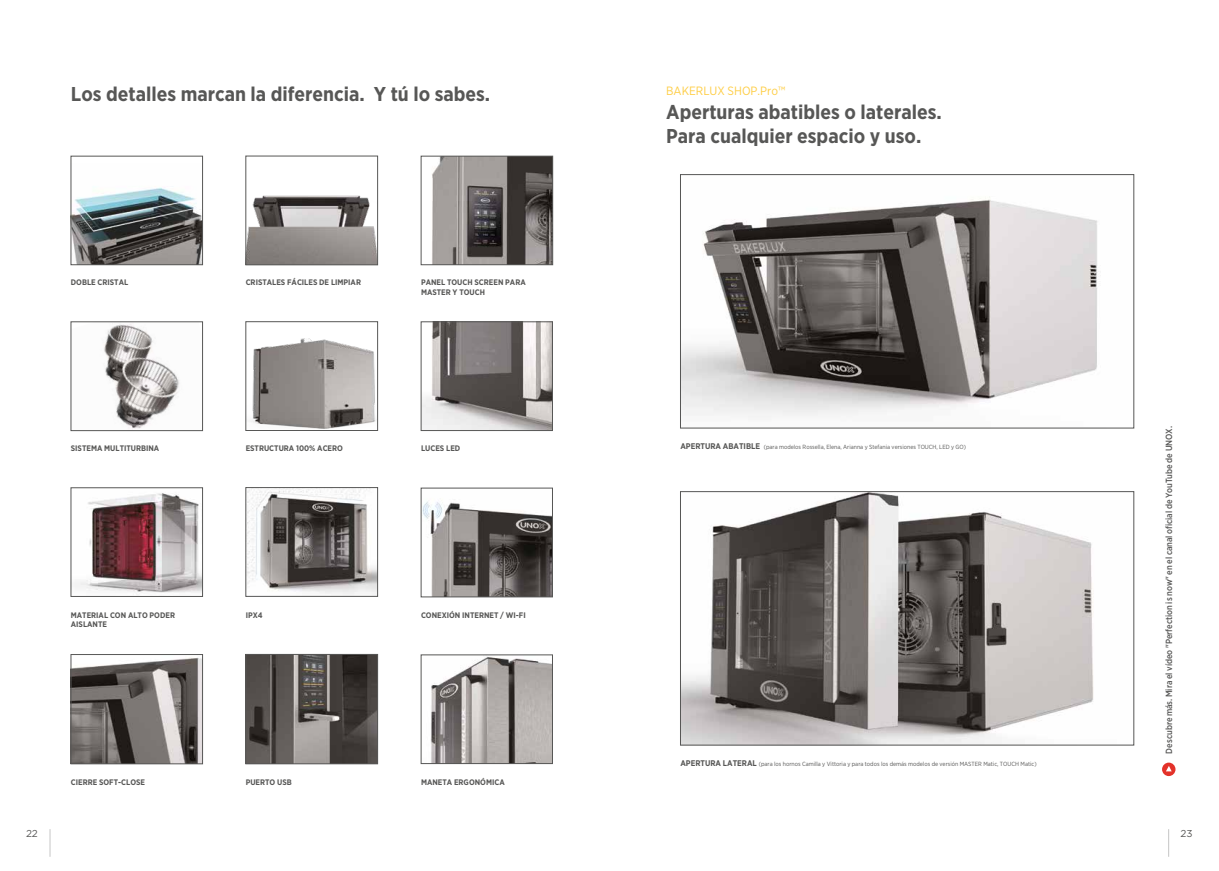
<style>
.page{position:relative;width:1219px;height:871px;background:#fff}
.page>*{position:absolute;margin:0;border:0;box-sizing:border-box;transform-origin:0 0}
.t1{font:700 20px/24px "Gotham Narrow";color:#575756}
.t2{font:12px "Gotham Narrow";color:#fecd44}
.t3{font:10px "Gotham";color:#575756}
.t4{font:500 9px "Gotham Narrow";letter-spacing:-.005em;color:#575756}
.t5{font:700 8px/9.6px "Gotham Narrow";color:#575756}
.t6{font:6px "Gotham Narrow";color:#575756}
.s1{font-weight:700;font-size:8.2px}
</style>
<div class="page">
<svg style="left:50px;top:829px;width:1px;height:27px"></svg>
<svg style="left:1168px;top:829px;width:1px;height:27px"></svg>
<svg style="left:1162px;top:762px;width:13px;height:13px"></svg>
<svg style="left:1166px;top:765px;width:6px;height:6px"></svg>
<img style="left:682px;top:197px;width:416px;height:221px">
<div style="left:680px;top:174px;width:454px;height:254px;border:1px solid #575756"></div>
<img style="left:682px;top:493px;width:412px;height:250px">
<div style="left:680px;top:491px;width:454px;height:254px;border:1px solid #575756"></div>
<img style="left:73px;top:187px;width:128px;height:76px">
<div style="left:71px;top:156px;width:132px;height:109px;border:1px solid #575756"></div>
<img style="left:104px;top:324px;width:76px;height:104px">
<div style="left:71px;top:321px;width:132px;height:109px;border:1px solid #575756"></div>
<img style="left:74px;top:493px;width:127px;height:101px">
<div style="left:71px;top:487px;width:132px;height:109px;border:1px solid #575756"></div>
<img style="left:432px;top:158px;width:119px;height:105px">
<div style="left:421px;top:156px;width:132px;height:109px;border:1px solid #575756"></div>
<img style="left:423px;top:501px;width:128px;height:93px">
<div style="left:421px;top:488px;width:132px;height:108px;border:1px solid #575756"></div>
<img style="left:423px;top:323px;width:128px;height:105px">
<div style="left:421px;top:321px;width:132px;height:109px;border:1px solid #575756"></div>
<img style="left:430px;top:656px;width:121px;height:105px">
<div style="left:421px;top:654px;width:132px;height:109px;border:1px solid #575756"></div>
<img style="left:73px;top:657px;width:128px;height:104px">
<div style="left:71px;top:654px;width:132px;height:109px;border:1px solid #575756"></div>
<img style="left:248px;top:195px;width:128px;height:68px">
<div style="left:246px;top:156px;width:132px;height:109px;border:1px solid #575756"></div>
<img style="left:250px;top:338px;width:126px;height:90px">
<div style="left:246px;top:321px;width:132px;height:109px;border:1px solid #575756"></div>
<img style="left:248px;top:489px;width:128px;height:105px">
<div style="left:246px;top:487px;width:132px;height:109px;border:1px solid #575756"></div>
<img style="left:248px;top:656px;width:128px;height:105px">
<div style="left:246px;top:654px;width:132px;height:109px;border:1px solid #575756"></div>
<h1 class="t1" style="left:71px;top:82px;width:421px">Los detalles marcan la diferencia. Y tú lo sabes.</h1>
<p class="t5" style="left:71px;top:278px;width:59px">DOBLE CRISTAL</p>
<p class="t5" style="left:246px;top:278px;width:117px">CRISTALES FÁCILES DE LIMPIAR</p>
<p class="t5" style="left:71px;top:443px;width:90px">SISTEMA MULTITURBINA</p>
<p class="t5" style="left:246px;top:443px;width:99px">ESTRUCTURA 100% ACERO</p>
<p class="t5" style="left:421px;top:278px;width:106px">PANEL TOUCH SCREEN PARA<br>MASTER Y TOUCH</p>
<p class="t5" style="left:421px;top:443px;width:41px">LUCES LED</p>
<p class="t5" style="left:71px;top:609px;width:106px">MATERIAL CON ALTO PODER</p>
<p class="t5" style="left:421px;top:609px;width:106px">CONEXIÓN INTERNET / WI-FI</p>
<p class="t5" style="left:71px;top:619px;width:38px">AISLANTE</p>
<p class="t5" style="left:246px;top:609px;width:18px">IPX4</p>
<p class="t5" style="left:71px;top:776px;width:76px">CIERRE SOFT-CLOSE</p>
<p class="t5" style="left:246px;top:776px;width:48px">PUERTO USB</p>
<p class="t5" style="left:421px;top:776px;width:85px">MANETA ERGONÓMICA</p>
<h2 class="t2" style="left:666px;top:83px;width:121px">BAKERLUX SHOP.Pro™</h2>
<h1 class="t1" style="left:666px;top:99px;width:277px">Aperturas abatibles o laterales.<br>Para cualquier espacio y uso.</h1>
<p class="t6" style="left:680px;top:443px;width:287px"><span class="s1">APERTURA ABATIBLE</span> (para modelos Rossella, Elena, Arianna y Stefania versiones TOUCH, LED y GO)</p>
<p class="t6" style="left:680px;top:759px;width:358px"><span class="s1">APERTURA LATERAL</span> (para los hornos Camilla y Vittoria y para todos los demás modelos de versión MASTER Matic, TOUCH Matic)</p>
<p class="t4" style="left:1163px;top:753px;width:329px;rotate:-90deg">Descubre más. Mira el vídeo "Perfection is now" en el canal oficial de YouTube de UNOX.</p>
<p class="t3" style="left:26px;top:826px;width:13px">22</p>
<p class="t3" style="left:1181px;top:826px;width:14px">23</p>
</div>
